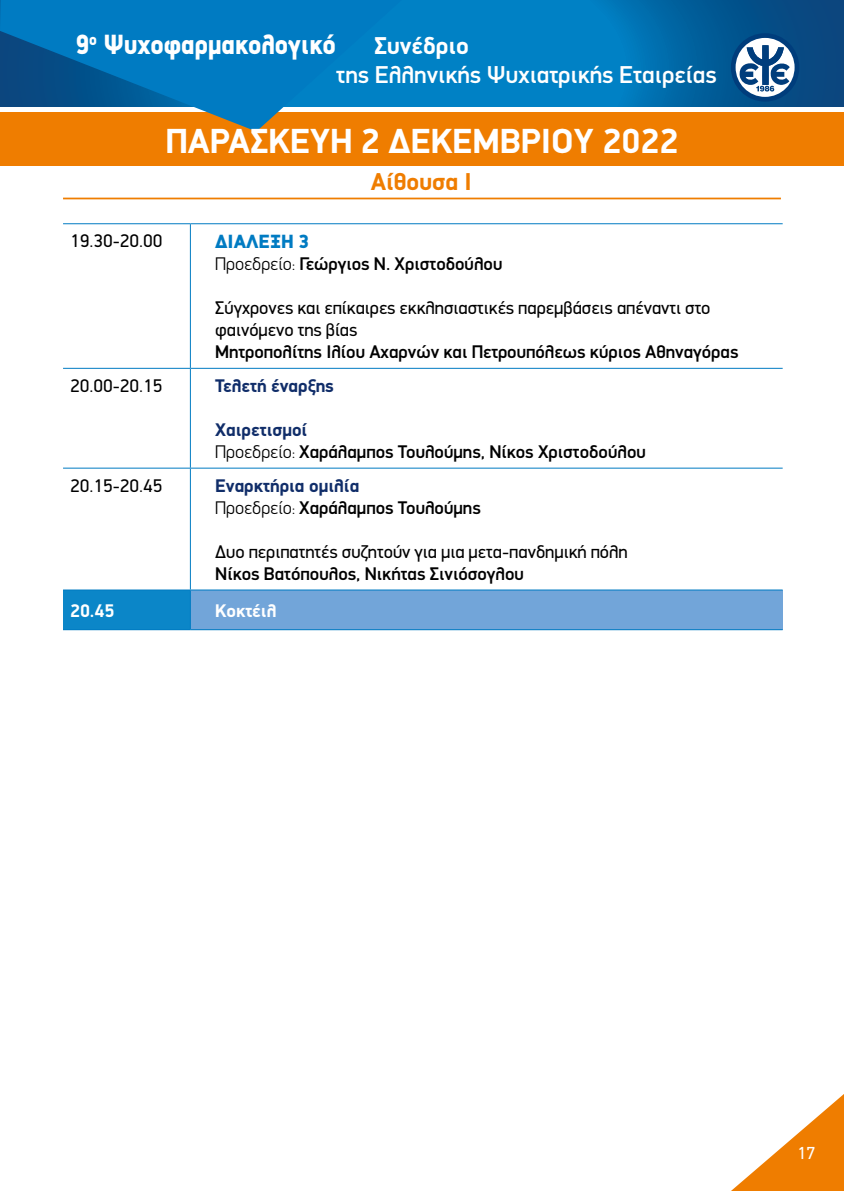
<style>
.page{position:relative;width:844px;height:1191px;background:#fff}
.page>*{position:absolute;margin:0;border:0;box-sizing:border-box;transform-origin:0 0}
.t1{font:700 35px "PF Din Display";color:#fff}
.t2{font:900 28px "PF Din Display";color:#fff;scale:.9 1}
.t3{font:500 24.5px "PF Din Display";color:#fff}
.t4{font:700 24.5px "PF Din Display";color:#fff}
.t5{font:700 24.5px "PF Din Display";color:#ef7d00}
.t6{font:900 19.25px "PF Din Display";color:#007bc2}
.t7{font:500 18.38px/22.1px "PF Din Display";color:#000}
.t8{font:18.38px/22.1px "PF Din Display";color:#000}
.t9{font:700 18.38px "PF Din Display";color:#102d69}
.t10{font:700 18.38px "PF Din Display";color:#fff}
.t11{font:17.5px "PF Din Display";color:#fff}
.s1{font-weight:300}
.s2{font-weight:700;color:#102d69}
</style>
<div class="page">
<div style="left:0;top:112px;width:843px;height:54px;background:#ef7d00"></div>
<svg style="left:461px;top:0;width:382px;height:107px;background:#016cac"></svg>
<svg style="left:731px;top:1095px;width:112px;height:96px"></svg>
<svg style="left:0;top:0;width:461px;height:131px;fill:#007bc2"></svg>
<hr style="left:63px;top:198px;width:717px;height:1px;background:#ef7d00">
<svg style="left:733px;top:36px;width:63px;height:63px"></svg>
<svg style="left:738px;top:45px;width:51px;height:46px"></svg>
<div style="left:730px;top:33px;width:69px;height:69px;border:5px solid #003d7c;border-radius:50%"></div>
<div style="left:63px;top:590px;width:127px;height:39px;background:#0b86c8"></div>
<div style="left:190px;top:590px;width:592px;height:39px;background:#72a5d9"></div>
<hr style="left:190px;top:224px;width:1px;height:144px;background:#007bc2">
<hr style="left:190px;top:369px;width:1px;height:99px;background:#007bc2">
<hr style="left:190px;top:468px;width:1px;height:121px;background:#007bc2">
<hr style="left:190px;top:590px;width:1px;height:39px;background:#007bc2">
<hr style="left:63px;top:223px;width:127px;height:1px;background:#007bc2">
<hr style="left:190px;top:223px;width:592px;height:1px;background:#007bc2">
<hr style="left:63px;top:368px;width:127px;height:1px;background:#007bc2">
<hr style="left:190px;top:368px;width:592px;height:1px;background:#007bc2">
<hr style="left:63px;top:468px;width:127px;height:1px;background:#007bc2">
<hr style="left:190px;top:468px;width:592px;height:1px;background:#007bc2">
<hr style="left:63px;top:589px;width:127px;height:1px;background:#007bc2">
<hr style="left:190px;top:589px;width:592px;height:1px;background:#007bc2">
<hr style="left:63px;top:629px;width:127px;height:1px;background:#007bc2">
<hr style="left:190px;top:629px;width:592px;height:1px;background:#007bc2">
<h2 class="t2" style="left:75px;top:27px;width:291px">9<sup>o</sup> Ψυχοφαρμακολογικό</h2>
<h3 class="t4" style="left:374px;top:31px;width:96px">Συνέδριο</h3>
<h3 class="t3" style="left:336px;top:60px;width:382px">της Eλληνικής Ψυχιατρικής Εταιρείας</h3>
<h1 class="t1" style="left:166px;top:119px;width:514px">Παρασκευή 2 Δεκεμβρίου 2022</h1>
<h3 class="t5" style="left:370px;top:166px;width:98px">Αίθουσα Ι</h3>
<p class="t8" style="left:70px;top:230px;width:94px">19.30-20.00</p>
<p class="t6" style="left:215px;top:230px;width:95px">Διάλεξη 3</p>
<p class="t7" style="left:215px;top:253px;width:289px"><span class="s1">Προεδρείο:</span> Γεώργιος Ν. Χριστοδούλου</p>
<p class="t8" style="left:215px;top:297px;width:496px">Σύγχρονες και επίκαιρες εκκλησιαστικές παρεμβάσεις απέναντι στο φαινόμενο της βίας</p>
<p class="t7" style="left:215px;top:341px;width:524px">Μητροπολίτης Ιλίου Αχαρνών και Πετρουπόλεως κύριος Αθηναγόρας</p>
<p class="t8" style="left:70px;top:374px;width:94px">20.00-20.15</p>
<p class="t9" style="left:215px;top:374px;width:120px">Τελετή έναρξης</p>
<p class="t7" style="left:215px;top:419px;width:432px"><span class="s2">Χαιρετισμοί<br></span><span class="s1">Προεδρείο:</span> Χαράλαμπος Τουλούμης, Νίκος Χριστοδούλου</p>
<p class="t8" style="left:70px;top:474px;width:94px">20.15-20.45</p>
<p class="t7" style="left:215px;top:474px;width:267px"><span class="s2">Εναρκτήρια ομιλία<br></span><span class="s1">Προεδρείο:</span> Χαράλαμπος Τουλούμης</p>
<p class="t8" style="left:215px;top:540px;width:414px">Δυο περιπατητές συζητούν για μια μετα-πανδημική πόλη</p>
<p class="t7" style="left:215px;top:562px;width:310px">Νίκος Βατόπουλος, Νικήτας Σινιόσογλου</p>
<p class="t10" style="left:70px;top:599px;width:46px">20.45</p>
<p class="t10" style="left:215px;top:599px;width:63px">Κοκτέιλ</p>
<p class="t11" style="left:796px;top:1142px;width:20px">17</p>
</div>
